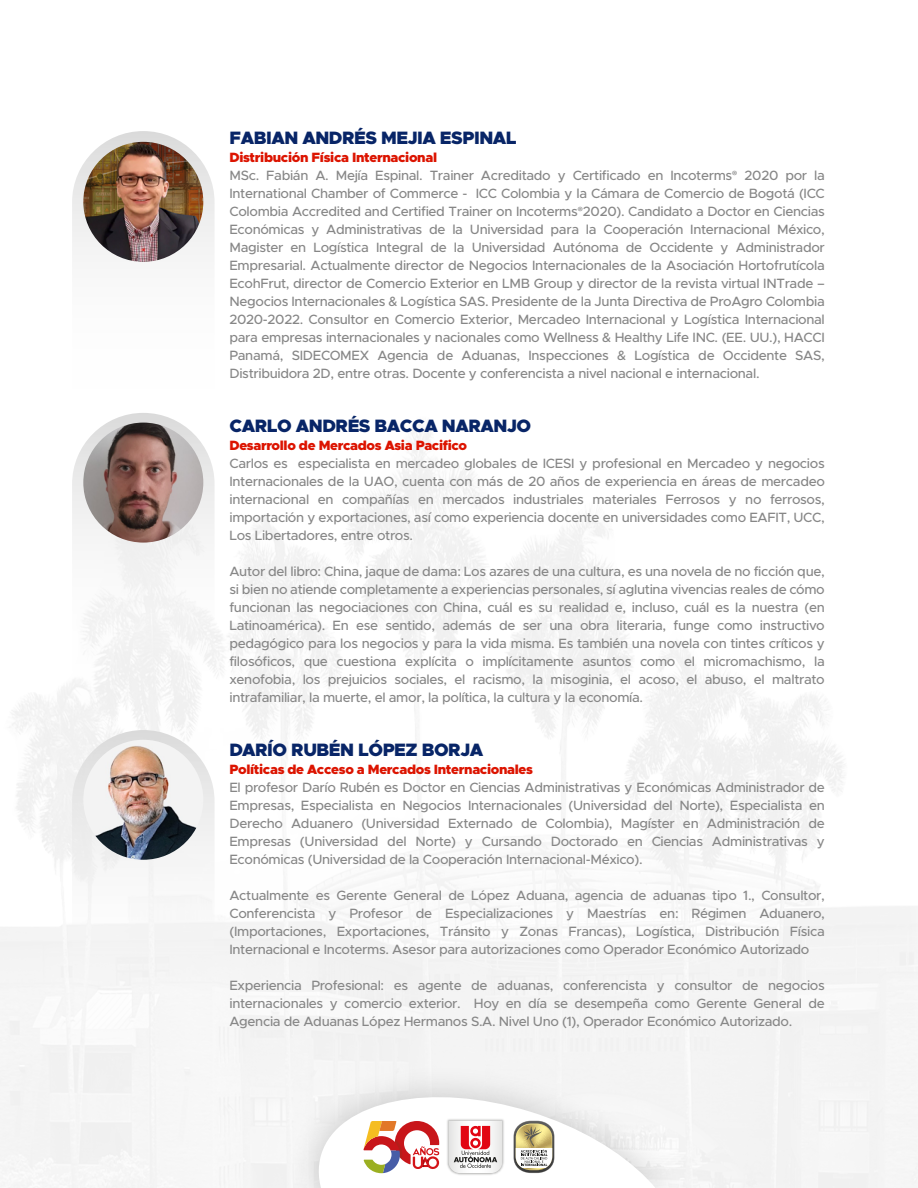
<style>
.page{position:relative;width:918px;height:1188px;background:#fff}
.page>*{position:absolute;margin:0;border:0;box-sizing:border-box;transform-origin:0 0}
.t1{font:900 18px "Metropolis";letter-spacing:-.025em;color:#082567}
.t2{font:500 13.5px/18px "Metropolis";letter-spacing:-.025em;color:#878787;text-align:justify}
.t3{font:900 13.5px "Metropolis";letter-spacing:-.025em;color:#dc1400}
.s1{font-weight:900;color:#dc1400}
.s2{font-family:"Myriad Pro";font-weight:400}
</style>
<div class="page">
<div style="left:233px;top:1027px;width:507px;height:161px;background:#f4f4f4"></div>
<svg style="left:305px;top:1081px;width:389px;height:107px"></svg>
<svg style="left:72px;top:131px;width:143px;height:131px"></svg>
<svg style="left:72px;top:413px;width:143px;height:261px"></svg>
<img style="left:83px;top:142px;width:120px;height:120px;border-radius:60px">
<img style="left:83px;top:423px;width:120px;height:120px;border-radius:60px">
<svg style="left:72px;top:730px;width:143px;height:262px"></svg>
<img style="left:83px;top:740px;width:120px;height:120px;border-radius:60px">
<h1 class="t1" style="left:229px;top:126px;width:289px">FABIAN ANDRÉS MEJIA ESPINAL</h1>
<p class="t2" style="left:229px;top:148px;width:597px;text-align:left"><span class="s1">Distribución Física Internacional<br></span>MSc. Fabián A. Mejía Espinal. Trainer Acreditado y Certificado en Incoterms<span class="s2">®</span> 2020 por la International Chamber of Commerce - ICC Colombia y la Cámara de Comercio de Bogotá (ICC Colombia Accredited and Certified Trainer on Incoterms<span class="s2">®</span>2020). Candidato a Doctor en Ciencias Económicas y Administrativas de la Universidad para la Cooperación Internacional México, Magister en Logística Integral de la Universidad Autónoma de Occidente y Administrador Empresarial. Actualmente director de Negocios Internacionales de la Asociación Hortofrutícola EcohFrut, director de Comercio Exterior en LMB Group y director de la revista virtual INTrade – Negocios Internacionales &amp; Logística SAS. Presidente de la Junta Directiva de ProAgro Colombia 2020-2022. Consultor en Comercio Exterior, Mercadeo Internacional y Logística Internacional para empresas internacionales y nacionales como Wellness &amp; Healthy Life INC. (EE. UU.), HACCI Panamá, SIDECOMEX Agencia de Aduanas, Inspecciones &amp; Logística de Occidente SAS, Distribuidora 2D, entre otras. Docente y conferencista a nivel nacional e internacional.</p>
<h1 class="t1" style="left:229px;top:414px;width:303px">CARLO ANDRÉS BACCA NARANJO</h1>
<p class="t3" style="left:229px;top:436px;width:239px">Desarrollo de Mercados Asia Pacifico</p>
<p class="t2" style="left:229px;top:454px;width:597px">Carlos es especialista en mercadeo globales de ICESI y profesional en Mercadeo y negocios Internacionales de la UAO, cuenta con más de 20 años de experiencia en áreas de mercadeo internacional en compañías en mercados industriales materiales Ferrosos y no ferrosos, importación y exportaciones, así como experiencia docente en universidades como EAFIT, UCC, Los Libertadores, entre otros.</p>
<p class="t2" style="left:229px;top:562px;width:597px">Autor del libro: China, jaque de dama: Los azares de una cultura, es una novela de no ficción que, si bien no atiende completamente a experiencias personales, sí aglutina vivencias reales de cómo funcionan las negociaciones con China, cuál es su realidad e, incluso, cuál es la nuestra (en Latinoamérica). En ese sentido, además de ser una obra literaria, funge como instructivo pedagógico para los negocios y para la vida misma. Es también una novela con tintes críticos y filosóficos, que cuestiona explícita o implícitamente asuntos como el micromachismo, la xenofobia, los prejuicios sociales, el racismo, la misoginia, el acoso, el abuso, el maltrato intrafamiliar, la muerte, el amor, la política, la cultura y la economía.</p>
<h1 class="t1" style="left:229px;top:738px;width:255px">DARÍO RUBÉN LÓPEZ BORJA</h1>
<p class="t3" style="left:229px;top:760px;width:305px">Políticas de Acceso a Mercados Internacionales</p>
<p class="t2" style="left:229px;top:778px;width:597px">El profesor Darío Rubén es Doctor en Ciencias Administrativas y Económicas Administrador de Empresas, Especialista en Negocios Internacionales (Universidad del Norte), Especialista en Derecho Aduanero (Universidad Externado de Colombia), Magíster en Administración de Empresas (Universidad del Norte) y Cursando Doctorado en Ciencias Administrativas y Económicas (Universidad de la Cooperación Internacional-México).</p>
<p class="t2" style="left:229px;top:886px;width:597px">Actualmente es Gerente General de López Aduana, agencia de aduanas tipo 1., Consultor, Conferencista y Profesor de Especializaciones y Maestrías en: Régimen Aduanero, (Importaciones, Exportaciones, Tránsito y Zonas Francas), Logística, Distribución Física Internacional e Incoterms. Asesor para autorizaciones como Operador Económico Autorizado</p>
<p class="t2" style="left:229px;top:976px;width:597px">Experiencia Profesional: es agente de aduanas, conferencista y consultor de negocios internacionales y comercio exterior. Hoy en día se desempeña como Gerente General de Agencia de Aduanas López Hermanos S.A. Nivel Uno (1), Operador Económico Autorizado.</p>
</div>
